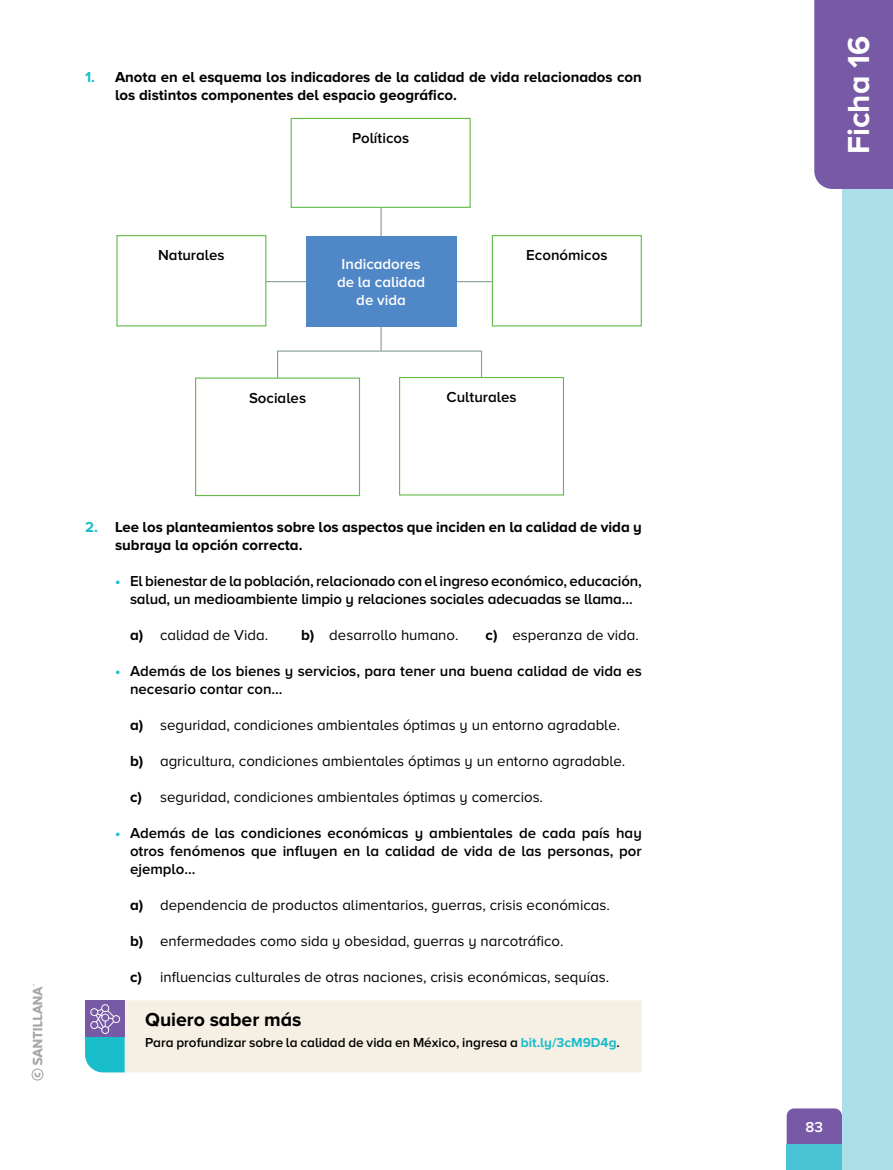
<style>
.page{position:relative;width:893px;height:1170px;background:#fff}
.page>*{position:absolute;margin:0;border:0;box-sizing:border-box;transform-origin:0 0}
.t1{font:700 31.5px "Proxima Nova A";color:#fff}
.t2{font:700 19.5px "Proxima Nova A";letter-spacing:-.005em;color:#000}
.t3{font:15px "Proxima Nova A";color:#000}
.t4{font:600 15px/18px "Proxima Nova A";color:#000;text-align:center}
.t5{font:700 15px/18px "Proxima Nova A";color:#000}
.t6{font:600 15px/18px "Proxima Nova A";color:#fff;text-align:center}
.t7{font:600 13.5px "Proxima Nova A";color:#000}
.s1{color:#1abecb}
.s2{font-weight:700;color:#1abecb}
.s3{font-weight:700}
</style>
<div class="page">
<div style="left:787px;top:1108px;width:55px;height:36px;background:#7759a5"></div>
<div style="left:787px;top:1144px;width:55px;height:25px;background:#4ac4d4"></div>
<div style="left:842px;top:0;width:51px;height:1169px;background:#abdee7"></div>
<div style="left:814px;top:0;width:79px;height:189px;background:#7759a5"></div>
<hr style="left:265px;top:281px;width:227px;height:1px;background:#869c96">
<svg style="left:481px;top:351px;width:1px;height:26px"></svg>
<svg style="left:277px;top:351px;width:1px;height:26px"></svg>
<hr style="left:380px;top:207px;width:2px;height:143px;background:#869c96">
<div style="left:492px;top:235px;width:150px;height:91px;border:1px solid #62bb46"></div>
<div style="left:116px;top:235px;width:150px;height:91px;border:1px solid #62bb46"></div>
<div style="left:195px;top:377px;width:165px;height:119px;border:1px solid #62bb46"></div>
<div style="left:399px;top:377px;width:165px;height:118px;border:1px solid #62bb46"></div>
<div style="left:306px;top:236px;width:150px;height:90px;background:#5087c7"></div>
<hr style="left:277px;top:350px;width:205px;height:1px;background:#869c96">
<div style="left:291px;top:118px;width:180px;height:90px;border:1px solid #62bb46"></div>
<svg style="left:85px;top:1000px;width:557px;height:72px;background:#eae8e0"></svg>
<svg style="left:32px;top:984px;width:12px;height:96px"></svg>
<p class="t5" style="left:115px;top:68px;width:528px;text-indent:-30px"><span class="s1">1.</span> Anota en el esquema los indicadores de la calidad de vida relacionados con los distintos componentes del espacio geográfico.</p>
<p class="t4" style="left:352px;top:129px;width:58px">Políticos</p>
<p class="t4" style="left:158px;top:246px;width:68px">Naturales</p>
<p class="t4" style="left:526px;top:246px;width:83px">Económicos</p>
<p class="t6" style="left:337px;top:255px;width:90px">Indicadores de la calidad de vida</p>
<p class="t4" style="left:249px;top:388px;width:59px">Sociales</p>
<p class="t4" style="left:447px;top:387px;width:71px">Culturales</p>
<p class="t5" style="left:115px;top:518px;width:528px;text-indent:-30px"><span class="s1">2.</span> Lee los planteamientos sobre los aspectos que inciden en la calidad de vida y subraya la opción correcta.</p>
<p class="t4" style="left:115px;top:572px;width:528px"><span class="s2">•</span> El bienestar de la población, relacionado con el ingreso económico, educación, salud, un medioambiente limpio y relaciones sociales adecuadas se llama…</p>
<p class="t3" style="left:130px;top:626px;width:140px"><span class="s3">a)</span> calidad de Vida.</p>
<p class="t3" style="left:301px;top:626px;width:159px"><span class="s3">b)</span> desarrollo humano.</p>
<p class="t3" style="left:486px;top:626px;width:155px"><span class="s3">c)</span> esperanza de vida.</p>
<p class="t4" style="left:130px;top:662px;width:513px;text-align:left;text-indent:-15px"><span class="s2">•</span> Además de los bienes y servicios, para tener una buena calidad de vida es necesario contar con…</p>
<p class="t3" style="left:130px;top:716px;width:492px"><span class="s3">a)</span> seguridad, condiciones ambientales óptimas y un entorno agradable.</p>
<p class="t3" style="left:130px;top:752px;width:497px"><span class="s3">b)</span> agricultura, condiciones ambientales óptimas y un entorno agradable.</p>
<p class="t3" style="left:130px;top:788px;width:415px"><span class="s3">c)</span> seguridad, condiciones ambientales óptimas y comercios.</p>
<p class="t4" style="left:130px;top:824px;width:513px;text-align:justify;text-indent:-15px"><span class="s2">•</span> Además de las condiciones económicas y ambientales de cada país hay otros fenómenos que influyen en la calidad de vida de las personas, por ejemplo…</p>
<p class="t3" style="left:130px;top:896px;width:481px"><span class="s3">a)</span> dependencia de productos alimentarios, guerras, crisis económicas.</p>
<p class="t3" style="left:130px;top:932px;width:435px"><span class="s3">b)</span> enfermedades como sida y obesidad, guerras y narcotráfico.</p>
<p class="t3" style="left:130px;top:968px;width:481px"><span class="s3">c)</span> influencias culturales de otras naciones, crisis económicas, sequías.</p>
<h2 class="t2" style="left:145px;top:1008px;width:158px">Quiero saber más</h2>
<p class="t7" style="left:145px;top:1034px;width:476px">Para profundizar sobre la calidad de vida en México, ingresa a <span class="s2">bit.ly/3cM9D4g</span>.</p>
<h1 class="t1" style="left:841px;top:154px;width:120px;rotate:-90deg">Ficha 16</h1>
<p class="t6" style="left:805px;top:1117px;width:19px">83</p>
</div>
